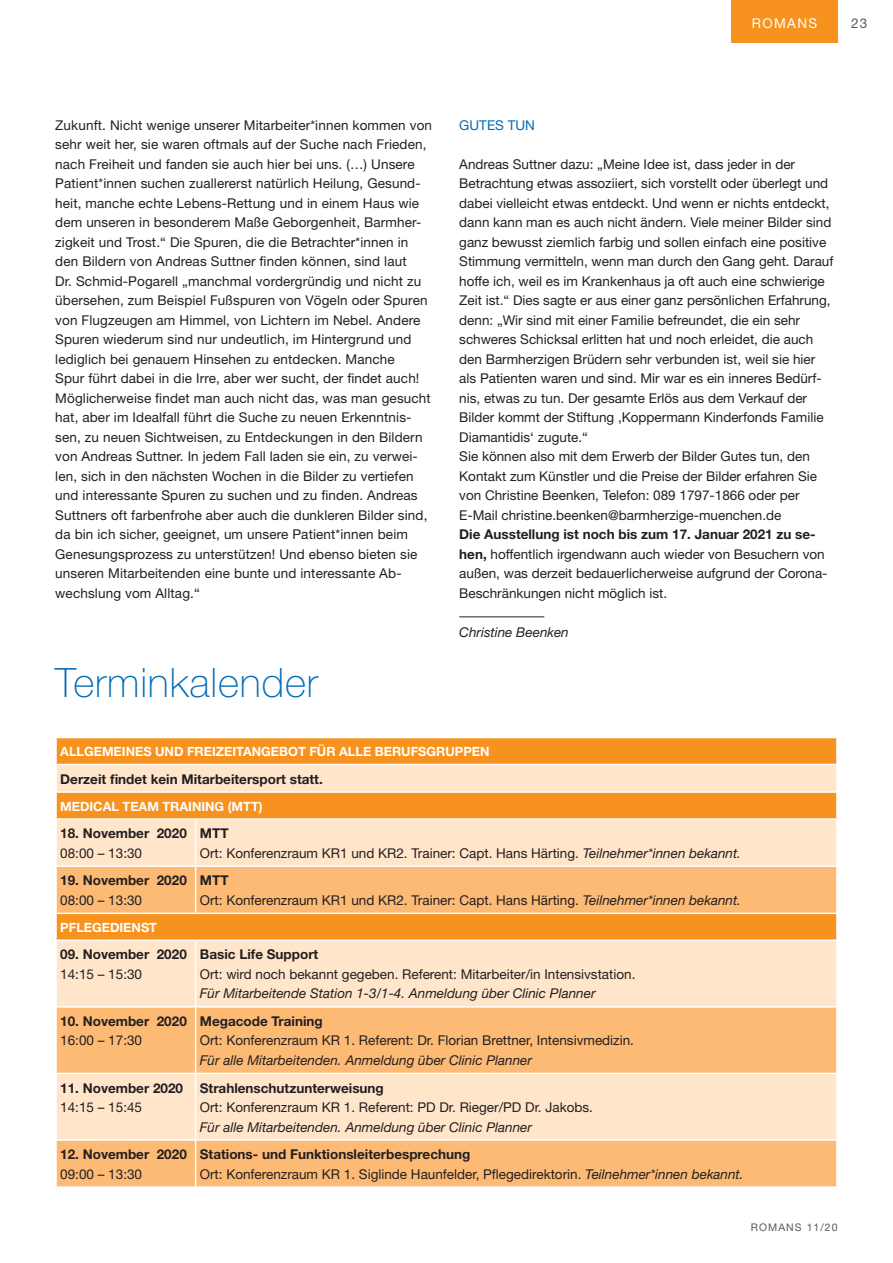
<style>
.page{position:relative;width:893px;height:1263px;background:#fff}
.page>*{position:absolute;margin:0;border:0;box-sizing:border-box;transform-origin:0 0}
.t1{font:100 40.5px "Helvetica Neue";letter-spacing:.02em;color:#006cb7}
.t2{font:13.5px/19.5px "Helvetica Neue";color:#231f20}
.t3{font:700 13.5px "Helvetica Neue";color:#231f20}
.t4{font:italic 13.5px "Helvetica Neue";color:#231f20}
.t5{font:13.5px "Helvetica Neue";color:#006cb7}
.t6{font:13.5px "Helvetica Neue";letter-spacing:.1em;color:#fff}
.t7{font:13.5px "Helvetica Neue";color:#58595b}
.t8{font:700 12.75px "Helvetica Neue";color:#fff}
.t9{font:10.5px "Helvetica Neue";letter-spacing:.1em;color:#58595b}
.s1{font-weight:700}
.s2{font-style:italic}
</style>
<div class="page">
<hr style="left:459px;top:616px;width:85px;height:1px;background:#231f20">
<div style="left:731px;top:0;width:107px;height:43px;background:#f7921e"></div>
<div style="left:57px;top:738px;width:779px;height:80px;background:#f7921e"></div>
<div style="left:56px;top:764px;width:781px;height:28px;background:#ffe5ca"></div>
<div style="left:57px;top:820px;width:779px;height:45px;background:#ffe5ca"></div>
<svg style="left:57px;top:867px;width:779px;height:319px;background:#fdcd9c"></svg>
<div style="left:56px;top:913px;width:781px;height:27px;background:#f7921e"></div>
<hr style="left:55px;top:764px;width:141px;height:1px;background:#fff">
<hr style="left:55px;top:765px;width:2px;height:26px;background:#fff">
<hr style="left:196px;top:764px;width:642px;height:1px;background:#fff">
<hr style="left:836px;top:765px;width:2px;height:26px;background:#fff">
<hr style="left:55px;top:791px;width:141px;height:2px;background:#fff">
<hr style="left:196px;top:791px;width:642px;height:2px;background:#fff">
<hr style="left:195px;top:820px;width:1px;height:45px;background:#fff">
<hr style="left:195px;top:867px;width:1px;height:45px;background:#fff">
<hr style="left:55px;top:912px;width:141px;height:2px;background:#fff">
<hr style="left:55px;top:914px;width:2px;height:25px;background:#fff">
<hr style="left:196px;top:912px;width:642px;height:2px;background:#fff">
<hr style="left:836px;top:914px;width:2px;height:25px;background:#fff">
<hr style="left:55px;top:939px;width:141px;height:2px;background:#fff">
<hr style="left:196px;top:939px;width:642px;height:2px;background:#fff">
<hr style="left:195px;top:941px;width:1px;height:65px;background:#fff">
<hr style="left:55px;top:1006px;width:141px;height:1px;background:#fff">
<hr style="left:196px;top:1006px;width:642px;height:1px;background:#fff">
<hr style="left:195px;top:1007px;width:1px;height:66px;background:#fff">
<hr style="left:55px;top:1073px;width:141px;height:1px;background:#fff">
<hr style="left:196px;top:1073px;width:642px;height:1px;background:#fff">
<hr style="left:195px;top:1074px;width:1px;height:65px;background:#fff">
<hr style="left:55px;top:1139px;width:141px;height:2px;background:#fff">
<hr style="left:196px;top:1139px;width:642px;height:2px;background:#fff">
<hr style="left:195px;top:1141px;width:1px;height:45px;background:#fff">
<p class="t6" style="left:752px;top:18px;width:67px">ROMANS</p>
<p class="t7" style="left:851px;top:18px;width:18px">23</p>
<p class="t2" style="left:55px;top:116px;width:378px">Zukunft. Nicht wenige unserer Mitarbeiter*innen kommen von sehr weit her, sie waren oftmals auf der Suche nach Frieden, nach Freiheit und fanden sie auch hier bei uns. (…) Unsere Patient*innen suchen zuallererst natürlich Heilung, Gesund&shy;heit, manche echte Lebens-Rettung und in einem Haus wie dem unseren in besonderem Maße Geborgenheit, Barmher&shy;zigkeit und Trost.“ Die Spuren, die die Betrachter*innen in den Bildern von Andreas Suttner finden können, sind laut<br>Dr. Schmid-Pogarell „manchmal vordergründig und nicht zu übersehen, zum Beispiel Fußspuren von Vögeln oder Spuren von Flugzeugen am Himmel, von Lichtern im Nebel. Andere Spuren wiederum sind nur undeutlich, im Hintergrund und lediglich bei genauem Hinsehen zu entdecken. Manche<br>Spur führt dabei in die Irre, aber wer sucht, der findet auch!<br>Möglicherweise findet man auch nicht das, was man gesucht hat, aber im Idealfall führt die Suche zu neuen Erkenntnis&shy;sen, zu neuen Sichtweisen, zu Entdeckungen in den Bildern von Andreas Suttner. In jedem Fall laden sie ein, zu verwei&shy;len, sich in den nächsten Wochen in die Bilder zu vertiefen und interessante Spuren zu suchen und zu finden. Andreas Suttners oft farbenfrohe aber auch die dunkleren Bilder sind, da bin ich sicher, geeignet, um unsere Patient*innen beim Genesungsprozess zu unterstützen! Und ebenso bieten sie unseren Mitarbeitenden eine bunte und interessante Ab&shy;wechslung vom Alltag.“</p>
<p class="t5" style="left:459px;top:120px;width:77px">GUTES TUN</p>
<p class="t2" style="left:459px;top:155px;width:376px">Andreas Suttner dazu: „Meine Idee ist, dass jeder in der Betrachtung etwas assoziiert, sich vorstellt oder überlegt und dabei vielleicht etwas entdeckt. Und wenn er nichts entdeckt, dann kann man es auch nicht ändern. Viele meiner Bilder sind ganz bewusst ziemlich farbig und sollen einfach eine positive Stimmung vermitteln, wenn man durch den Gang geht. Darauf hoffe ich, weil es im Krankenhaus ja oft auch eine schwierige Zeit ist.“ Dies sagte er aus einer ganz p ersönlichen Erfahrung, denn: „Wir sind mit einer Familie befreundet, die ein sehr schweres Schicksal erlitten hat und noch erleidet, die auch den Barmherzigen Brüdern sehr verbunden ist, weil sie hier als Patienten waren und sind. Mir war es ein inneres Bedürf&shy;nis, etwas zu tun. Der gesamte Erlös aus dem Verkauf der Bilder kommt der Stiftung ‚Koppermann Kinderfonds Familie Diamantidis‘ zugute.“<br>Sie können also mit dem Erwerb der Bilder Gutes tun, den Kontakt zum Künstler und die Preise der Bilder erfahren Sie von Christine Beenken, Telefon: 089 1797-1866 oder per E-Mail christine.beenken@barmherzige-muenchen.de</p>
<p class="t2" style="left:459px;top:526px;width:370px"><span class="s1">Die Ausstellung ist noch bis zum 17. Januar 2021 zu se&shy;hen,</span> hoffentlich irgendwann auch wieder von Besuchern von außen, was derzeit bedauerlicherweise aufgrund der Corona-Beschränkungen nicht möglich ist.</p>
<p class="t4" style="left:459px;top:627px;width:111px">Christine Beenken</p>
<h1 class="t1" style="left:55px;top:668px;width:264px">Terminkalender</h1>
<p class="t8" style="left:60px;top:747px;width:431px">ALLGEMEINES UND FREIZEITANGEBOT FÜR ALLE BERUFSGRUPPEN</p>
<p class="t3" style="left:60px;top:774px;width:264px">Derzeit findet kein Mitarbeitersport statt.</p>
<p class="t8" style="left:60px;top:801px;width:204px">MEDICAL TEAM TRAINING (MTT)</p>
<p class="t3" style="left:60px;top:828px;width:128px">18. November 2020</p>
<p class="t2" style="left:60px;top:844px;width:83px">08:00 – 13:30</p>
<p class="t2" style="left:200px;top:825px;width:543px"><span class="s1">MTT<br></span>Ort: Konferenzraum KR1 und KR2. Trainer: Capt. Hans Härting. <span class="s2">Teilnehmer*innen bekannt.</span></p>
<p class="t3" style="left:60px;top:876px;width:128px">19. November 2020</p>
<p class="t2" style="left:60px;top:891px;width:83px">08:00 – 13:30</p>
<p class="t2" style="left:200px;top:872px;width:543px"><span class="s1">MTT<br></span>Ort: Konferenzraum KR1 und KR2. Trainer: Capt. Hans Härting. <span class="s2">Teilnehmer*innen bekannt.</span></p>
<p class="t8" style="left:60px;top:923px;width:98px">PFLEGEDIENST</p>
<p class="t3" style="left:60px;top:950px;width:128px">09. November 2020</p>
<p class="t2" style="left:60px;top:966px;width:83px">14:15 – 15:30</p>
<p class="t3" style="left:200px;top:950px;width:120px">Basic Life Support</p>
<p class="t2" style="left:200px;top:966px;width:437px">Ort: wird noch bekannt gegeben. Referent: Mitarbeiter/in Intensivstation.</p>
<p class="t4" style="left:200px;top:989px;width:397px">Für Mitarbeitende Station 1-3/1-4. Anmeldung über Clinic Planner</p>
<p class="t3" style="left:60px;top:1016px;width:128px">10. November 2020</p>
<p class="t2" style="left:60px;top:1032px;width:83px">16:00 – 17:30</p>
<p class="t3" style="left:200px;top:1016px;width:124px">Megacode Training</p>
<p class="t2" style="left:200px;top:1032px;width:436px">Ort: Konferenzraum KR 1. Referent: Dr. Florian Brettner, Intensivmedizin.</p>
<p class="t4" style="left:200px;top:1055px;width:334px">Für alle Mitarbeitenden. Anmeldung über Clinic Planner</p>
<p class="t3" style="left:60px;top:1083px;width:124px">11. November 2020</p>
<p class="t2" style="left:60px;top:1099px;width:83px">14:15 – 15:45</p>
<p class="t3" style="left:200px;top:1083px;width:186px">Strahlenschutzunterweisung</p>
<p class="t2" style="left:200px;top:1099px;width:395px">Ort: Konferenzraum KR 1. Referent: PD Dr. Rieger/PD Dr. Jakobs.</p>
<p class="t4" style="left:200px;top:1122px;width:334px">Für alle Mitarbeitenden. Anmeldung über Clinic Planner</p>
<p class="t3" style="left:60px;top:1149px;width:128px">12. November 2020</p>
<p class="t2" style="left:60px;top:1165px;width:83px">09:00 – 13:30</p>
<p class="t2" style="left:200px;top:1146px;width:545px"><span class="s1">Stations- und Funktionsleiterbesprechung<br></span>Ort: Konferenzraum KR 1. Siglinde Haunfelder, Pflegedirektorin. <span class="s2">Teilnehmer*innen bekannt.</span></p>
<p class="t9" style="left:751px;top:1223px;width:88px">ROMANS 11/20</p>
</div>
